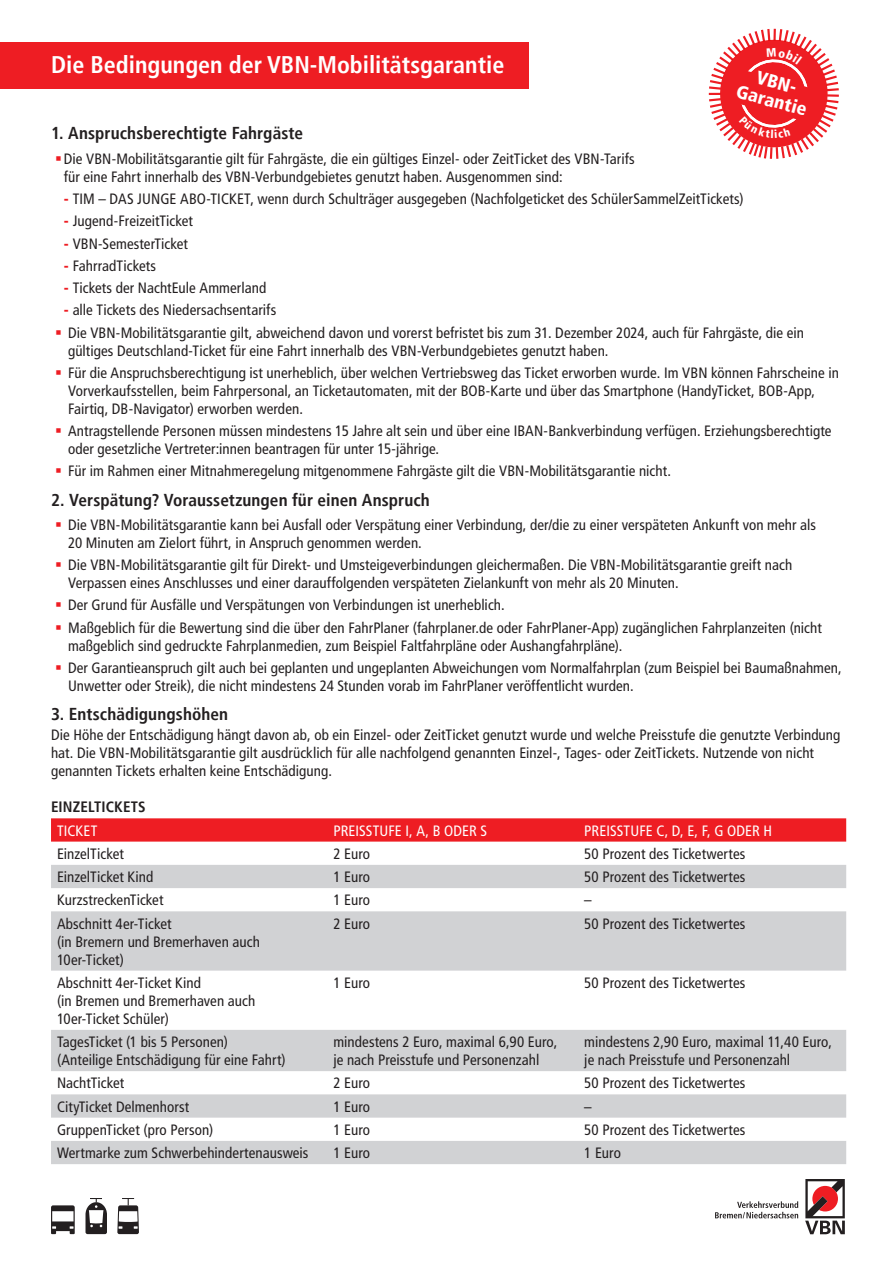
<style>
.page{position:relative;width:893px;height:1263px;background:#fff}
.page>*{position:absolute;margin:0;border:0;box-sizing:border-box;transform-origin:0 0}
.t1{font:700 condensed 24px "Frutiger";color:#fff}
.t2{font:900 condensed 18.3px "Frutiger";color:#fff}
.Absatzformat_1{font:700 condensed 17.25px "Frutiger";letter-spacing:.005em;color:#231f20}
.Absatzformat_2{font:condensed 15px/18px "Frutiger";letter-spacing:.005em;color:#231f20}
.t3{font:condensed 15px "Frutiger";letter-spacing:.005em;color:#fff}
.t4{font:700 condensed 15px "Frutiger";letter-spacing:.01em;color:#231f20}
.s1{color:#ee1d23}
.s2{font-weight:900;color:#ee1d23}
</style>
<div class="page">
<svg style="left:51px;top:818px;width:795px;height:24px;background:#ee2329"></svg>
<svg style="left:51px;top:865px;width:795px;height:299px;fill:#d1d2d4"></svg>
<div style="left:0;top:43px;width:529px;height:46px;background:#ee1d23"></div>
<svg style="left:715px;top:1201px;width:83px;height:17px"></svg>
<svg style="left:805px;top:1179px;width:40px;height:55px"></svg>
<svg style="left:51px;top:1205px;width:24px;height:29px"></svg>
<svg style="left:117px;top:1198px;width:22px;height:36px"></svg>
<svg style="left:86px;top:1198px;width:21px;height:36px"></svg>
<svg style="left:708px;top:28px;width:131px;height:131px"></svg>
<p class="t1" style="left:51px;top:51px;width:455px">Die Bedingungen der VBN-Mobilitätsgarantie</p>
<p class="t2" style="left:759px;top:66px;width:45px;rotate:15deg">VBN-</p>
<p class="t2" style="left:740px;top:80px;width:74px;rotate:15deg">Garantie</p>
<p class="Absatzformat_1" style="left:51px;top:123px;width:254px">1. Anspruchsberechtigte Fahrgäste</p>
<p class="Absatzformat_2" style="left:64px;top:150px;width:572px;text-indent:-9px"><span class="s1">▪</span>Die VBN-Mobilitätsgarantie gilt für Fahrgäste, die ein gültiges Einzel- oder ZeitTicket des VBN-Tarifs für eine Fahrt innerhalb des VBN-Verbundgebietes genutzt haben. Ausgenommen sind:</p>
<p class="Absatzformat_2" style="left:64px;top:190px;width:681px"><span class="s2">-</span> TIM – DAS JUNGE ABO-TICKET, wenn durch Schulträger ausgegeben (Nachfolgeticket des SchülerSammelZeitTickets)</p>
<p class="Absatzformat_2" style="left:64px;top:212px;width:131px"><span class="s2">-</span> Jugend-FreizeitTicket</p>
<p class="Absatzformat_2" style="left:64px;top:234px;width:126px"><span class="s2">-</span> VBN-SemesterTicket</p>
<p class="Absatzformat_2" style="left:64px;top:257px;width:94px"><span class="s2">-</span> FahrradTickets</p>
<p class="Absatzformat_2" style="left:64px;top:279px;width:204px"><span class="s2">-</span> Tickets der NachtEule Ammerland</p>
<p class="Absatzformat_2" style="left:64px;top:301px;width:214px"><span class="s2">-</span> alle Tickets des Niedersachsentarifs</p>
<p class="Absatzformat_2" style="left:68px;top:323px;width:738px;text-indent:-13px"><span class="s1">▪</span> Die VBN-Mobilitätsgarantie gilt, abweichend davon und vorerst befristet bis zum 31. Dezember 2024, auch für Fahrgäste, die ein gültiges Deutschland-Ticket für eine Fahrt innerhalb des VBN-Verbundgebietes genutzt haben.</p>
<p class="Absatzformat_2" style="left:68px;top:364px;width:772px;text-indent:-13px"><span class="s1">▪</span> Für die Anspruchsberechtigung ist unerheblich, über welchen Vertriebsweg das Ticket erworben wurde. Im VBN können Fahrscheine in<br>Vorverkaufsstellen, beim Fahrpersonal, an Ticketautomaten, mit der BOB-Karte und über das Smartphone (HandyTicket, BOB-App,<br>Fairtiq, DB-Navigator) erworben werden.</p>
<p class="Absatzformat_2" style="left:68px;top:422px;width:765px;text-indent:-13px"><span class="s1">▪</span> Antragstellende Personen müssen mindestens 15 Jahre alt sein und über eine IBAN-Bankverbindung verfügen. Erziehungsberechtigte oder gesetzliche Vertreter:innen beantragen für unter 15-jährige.</p>
<p class="Absatzformat_2" style="left:55px;top:462px;width:617px"><span class="s1">▪</span> Für im Rahmen einer Mitnahmeregelung mitgenommene Fahrgäste gilt die VBN-Mobilitätsgarantie nicht.</p>
<p class="Absatzformat_1" style="left:51px;top:489px;width:380px">2. Verspätung? Voraussetzungen für einen Anspruch</p>
<p class="Absatzformat_2" style="left:68px;top:516px;width:749px;text-indent:-13px"><span class="s1">▪</span> Die VBN-Mobilitätsgarantie kann bei Ausfall oder Verspätung einer Verbindung, der/die zu einer verspäteten Ankunft von mehr als<br>20 Minuten am Zielort führt, in Anspruch genommen werden.</p>
<p class="Absatzformat_2" style="left:68px;top:556px;width:726px;text-indent:-13px"><span class="s1">▪</span> Die VBN-Mobilitätsgarantie gilt für Direkt- und Umsteigeverbindungen gleichermaßen. Die VBN-Mobilitätsgarantie greift nach<br>Verpassen eines Anschlusses und einer darauffolgenden verspäteten Zielankunft von mehr als 20 Minuten.</p>
<p class="Absatzformat_2" style="left:55px;top:596px;width:451px"><span class="s1">▪</span> Der Grund für Ausfälle und Verspätungen von Verbindungen ist unerheblich.</p>
<p class="Absatzformat_2" style="left:68px;top:619px;width:755px;text-indent:-13px"><span class="s1">▪</span> Maßgeblich für die Bewertung sind die über den FahrPlaner (fahrplaner.de oder FahrPlaner-App) zugänglichen Fahrplanzeiten (nicht maßgeblich sind gedruckte Fahrplanmedien, zum Beispiel Faltfahrpläne oder Aushangfahrpläne).</p>
<p class="Absatzformat_2" style="left:68px;top:659px;width:775px;text-indent:-13px"><span class="s1">▪</span> Der Garantieanspruch gilt auch bei geplanten und ungeplanten Abweichungen vom Normalfahrplan (zum Beispiel bei Baumaßnahmen,<br>Unwetter oder Streik), die nicht mindestens 24 Stunden vorab im FahrPlaner veröffentlicht wurden.</p>
<p class="Absatzformat_1" style="left:51px;top:704px;width:179px">3. Entschädigungshöhen</p>
<p class="Absatzformat_2" style="left:51px;top:726px;width:791px">Die Höhe der Entschädigung hängt davon ab, ob ein Einzel- oder ZeitTicket genutzt wurde und welche Preisstufe die genutzte Verbindung hat. Die VBN-Mobilitätsgarantie gilt ausdrücklich für alle nachfolgend genannten Einzel-, Tages- oder ZeitTickets. Nutzende von nicht genannten Tickets erhalten keine Entschädigung.</p>
<p class="t4" style="left:51px;top:798px;width:96px">EINZELTICKETS</p>
<p class="t3" style="left:57px;top:822px;width:42px">TICKET</p>
<p class="t3" style="left:333px;top:822px;width:155px">PREISSTUFE I, A, B ODER S</p>
<p class="t3" style="left:584px;top:822px;width:189px">PREISSTUFE C, D, E, F, G ODER H</p>
<p class="Absatzformat_2" style="left:57px;top:845px;width:68px">EinzelTicket</p>
<p class="Absatzformat_2" style="left:333px;top:845px;width:38px">2 Euro</p>
<p class="Absatzformat_2" style="left:584px;top:845px;width:163px">50 Prozent des Ticketwertes</p>
<p class="Absatzformat_2" style="left:57px;top:868px;width:98px">EinzelTicket Kind</p>
<p class="Absatzformat_2" style="left:333px;top:868px;width:38px">1 Euro</p>
<p class="Absatzformat_2" style="left:584px;top:868px;width:163px">50 Prozent des Ticketwertes</p>
<p class="Absatzformat_2" style="left:57px;top:891px;width:108px">KurzstreckenTicket</p>
<p class="Absatzformat_2" style="left:333px;top:891px;width:38px">1 Euro</p>
<p class="Absatzformat_2" style="left:584px;top:891px;width:9px">–</p>
<p class="Absatzformat_2" style="left:57px;top:914px;width:116px">Abschnitt 4er-Ticket</p>
<p class="Absatzformat_2" style="left:57px;top:932px;width:204px">(in Bremern und Bremerhaven auch<br>10er-Ticket)</p>
<p class="Absatzformat_2" style="left:333px;top:914px;width:38px">2 Euro</p>
<p class="Absatzformat_2" style="left:584px;top:914px;width:163px">50 Prozent des Ticketwertes</p>
<p class="Absatzformat_2" style="left:57px;top:974px;width:145px">Abschnitt 4er-Ticket Kind</p>
<p class="Absatzformat_2" style="left:57px;top:992px;width:200px">(in Bremen und Bremerhaven auch<br>10er-Ticket Schüler)</p>
<p class="Absatzformat_2" style="left:57px;top:1033px;width:173px">TagesTicket (1 bis 5 Personen)</p>
<p class="Absatzformat_2" style="left:57px;top:1051px;width:230px">(Anteilige Entschädigung für eine Fahrt)</p>
<p class="Absatzformat_2" style="left:333px;top:974px;width:38px">1 Euro</p>
<p class="Absatzformat_2" style="left:584px;top:974px;width:163px">50 Prozent des Ticketwertes</p>
<p class="Absatzformat_2" style="left:333px;top:1033px;width:225px">mindestens 2 Euro, maximal 6,90 Euro, je nach Preisstufe und Personenzahl</p>
<p class="Absatzformat_2" style="left:584px;top:1033px;width:249px">mindestens 2,90 Euro, maximal 11,40 Euro, je nach Preisstufe und Personenzahl</p>
<p class="Absatzformat_2" style="left:57px;top:1074px;width:69px">NachtTicket</p>
<p class="Absatzformat_2" style="left:333px;top:1074px;width:38px">2 Euro</p>
<p class="Absatzformat_2" style="left:584px;top:1074px;width:163px">50 Prozent des Ticketwertes</p>
<p class="Absatzformat_2" style="left:57px;top:1097px;width:134px">CityTicket Delmenhorst</p>
<p class="Absatzformat_2" style="left:333px;top:1097px;width:38px">1 Euro</p>
<p class="Absatzformat_2" style="left:584px;top:1097px;width:9px">–</p>
<p class="Absatzformat_2" style="left:57px;top:1121px;width:158px">GruppenTicket (pro Person)</p>
<p class="Absatzformat_2" style="left:333px;top:1121px;width:38px">1 Euro</p>
<p class="Absatzformat_2" style="left:584px;top:1121px;width:163px">50 Prozent des Ticketwertes</p>
<p class="Absatzformat_2" style="left:57px;top:1144px;width:253px">Wertmarke zum Schwerbehindertenausweis</p>
<p class="Absatzformat_2" style="left:333px;top:1144px;width:38px">1 Euro</p>
<p class="Absatzformat_2" style="left:584px;top:1144px;width:38px">1 Euro</p>
</div>
